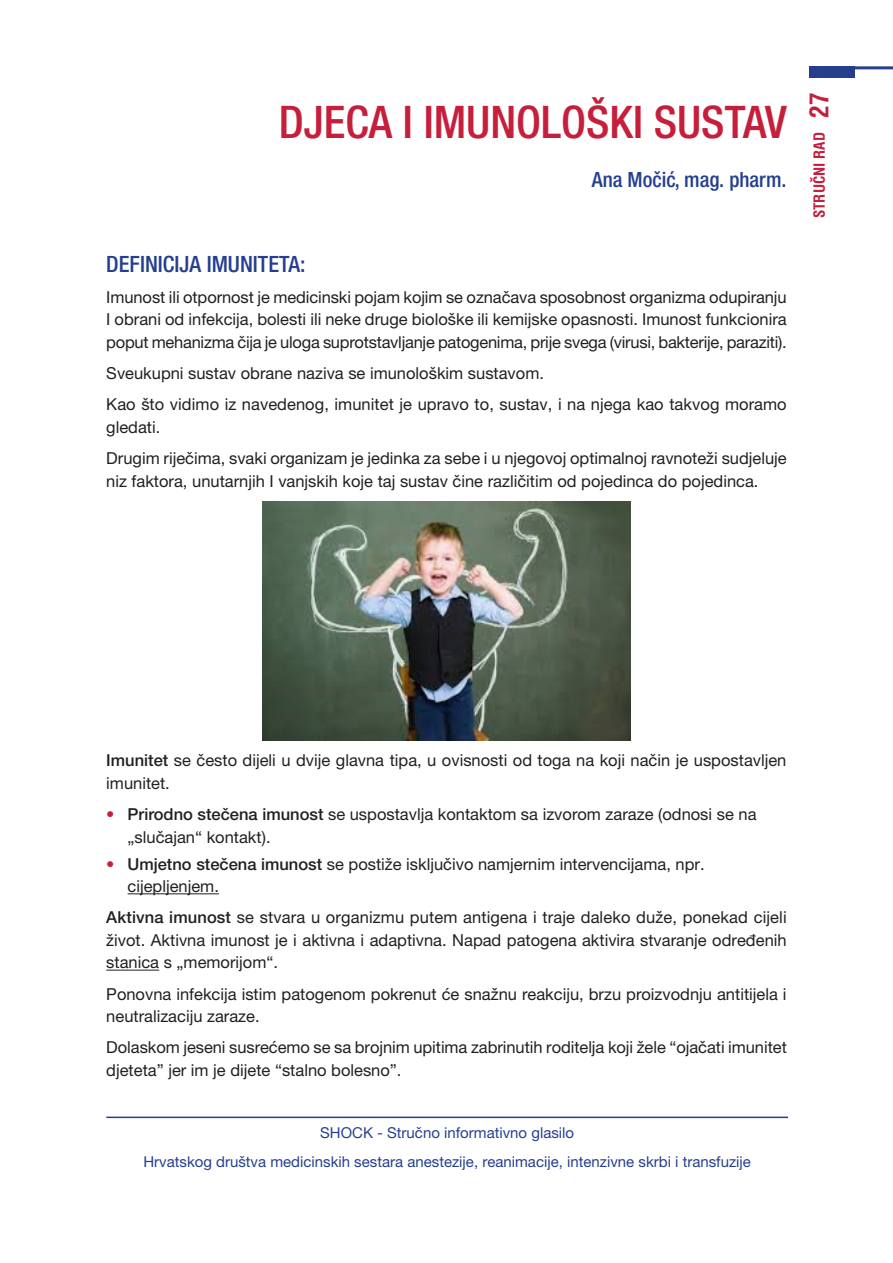
<style>
.page{position:relative;width:893px;height:1263px;background:#fff}
.page>*{position:absolute;margin:0;border:0;box-sizing:border-box;transform-origin:0 0}
.NASLOV{font:500 condensed 45px "Helvetica Neue LT Pro";color:#c51f3c}
.podnaslov{font:500 condensed 22.5px "Helvetica Neue LT Pro";color:#253f8e}
.IMENA{font:500 condensed 21px "Helvetica Neue LT Pro";color:#253f8e}
.TEKST{font:16.5px/22.6px "Helvetica Neue LT Pro";color:#231f20}
.t1{font:15px/29.5px "Helvetica Neue LT Pro";color:#253f8e;text-align:center}
.t2{font:700 condensed 15px "Helvetica";color:#c51f3c}
.s1{font-size:25.5px}
.s2{font-weight:500}
.s3{font-weight:500;color:#c51f3c}
</style>
<div class="page">
<hr style="left:809px;top:66px;width:84px;height:3px;background:#253f8e">
<div style="left:809px;top:66px;width:46px;height:12px;background:#253f8e"></div>
<hr style="left:106px;top:1116px;width:682px;height:2px;background:#253f8e">
<hr style="left:128px;top:893px;width:91px;height:1px;background:#231f20">
<hr style="left:106px;top:970px;width:53px;height:1px;background:#231f20">
<img style="left:262px;top:501px;width:369px;height:239px">
<p class="NASLOV" style="left:279px;top:96px;width:509px">DJECA I IMUNOLOŠKI SUSTAV</p>
<p class="IMENA" style="left:592px;top:167px;width:196px">Ana Močić, mag. pharm.</p>
<p class="podnaslov" style="left:106px;top:250px;width:201px">DEFINICIJA IMUNITETA:</p>
<p class="TEKST" style="left:106px;top:285px;width:682px;text-align:justify">Imunost ili otpornost je medicinski pojam kojim se označava sposobnost organizma odupiranju I obrani od infekcija, bolesti ili neke druge biološke ili kemijske opasnosti. Imunost funkcionira poput mehanizma čija je uloga suprotstavljanje patogenima, prije svega (virusi, bakterije, paraziti).</p>
<p class="TEKST" style="left:106px;top:362px;width:439px">Sveukupni sustav obrane naziva se imunološkim sustavom.</p>
<p class="TEKST" style="left:106px;top:393px;width:682px">Kao što vidimo iz navedenog, imunitet je upravo to, sustav, i na njega kao takvog moramo gledati.</p>
<p class="TEKST" style="left:106px;top:446px;width:682px">Drugim riječima, svaki organizam je jedinka za sebe i u njegovoj optimalnoj ravnoteži sudjeluje niz faktora, unutarnjih I vanjskih koje taj sustav čine različitim od pojedinca do pojedinca.</p>
<p class="t2" style="left:809px;top:218px;width:127px;rotate:-90deg">STRUČNI RAD <span class="s1">27</span></p>
<p class="TEKST" style="left:106px;top:749px;width:682px"><span class="s2">Imunitet</span> se često dijeli u dvije glavna tipa, u ovisnosti od toga na koji način je uspostavljen imunitet.</p>
<p class="TEKST" style="left:128px;top:803px;width:630px;text-indent:-21px"><span class="s3">•</span> <span class="s2">Prirodno stečena imunost</span> se uspostavlja kontaktom sa izvorom zaraze (odnosi se na „slučajan“ kontakt).</p>
<p class="TEKST" style="left:128px;top:852px;width:579px;text-indent:-21px"><span class="s3">•</span> <span class="s2">Umjetno stečena imunost</span> se postiže isključivo namjernim intervencijama, npr. cijepljenjem.</p>
<p class="TEKST" style="left:106px;top:906px;width:682px;text-align:justify"><span class="s2">Aktivna imunost</span> se stvara u organizmu putem antigena i traje daleko duže, ponekad cijeli život. Aktivna imunost je i aktivna i adaptivna. Napad patogena aktivira stvaranje određenih stanica s „memorijom“.</p>
<p class="TEKST" style="left:106px;top:982px;width:682px">Ponovna infekcija istim patogenom pokrenut će snažnu reakciju, brzu proizvodnju antitijela i neutralizaciju zaraze.</p>
<p class="TEKST" style="left:106px;top:1036px;width:682px">Dolaskom jeseni susrećemo se sa brojnim upitima zabrinutih roditelja koji žele “ojačati imunitet djeteta” jer im je dijete “stalno bolesno”.</p>
<p class="t1" style="left:143px;top:1117px;width:609px">SHOCK - Stručno informativno glasilo<br>Hrvatskog društva medicinskih sestara anestezije, reanimacije, intenzivne skrbi i transfuzije</p>
</div>
